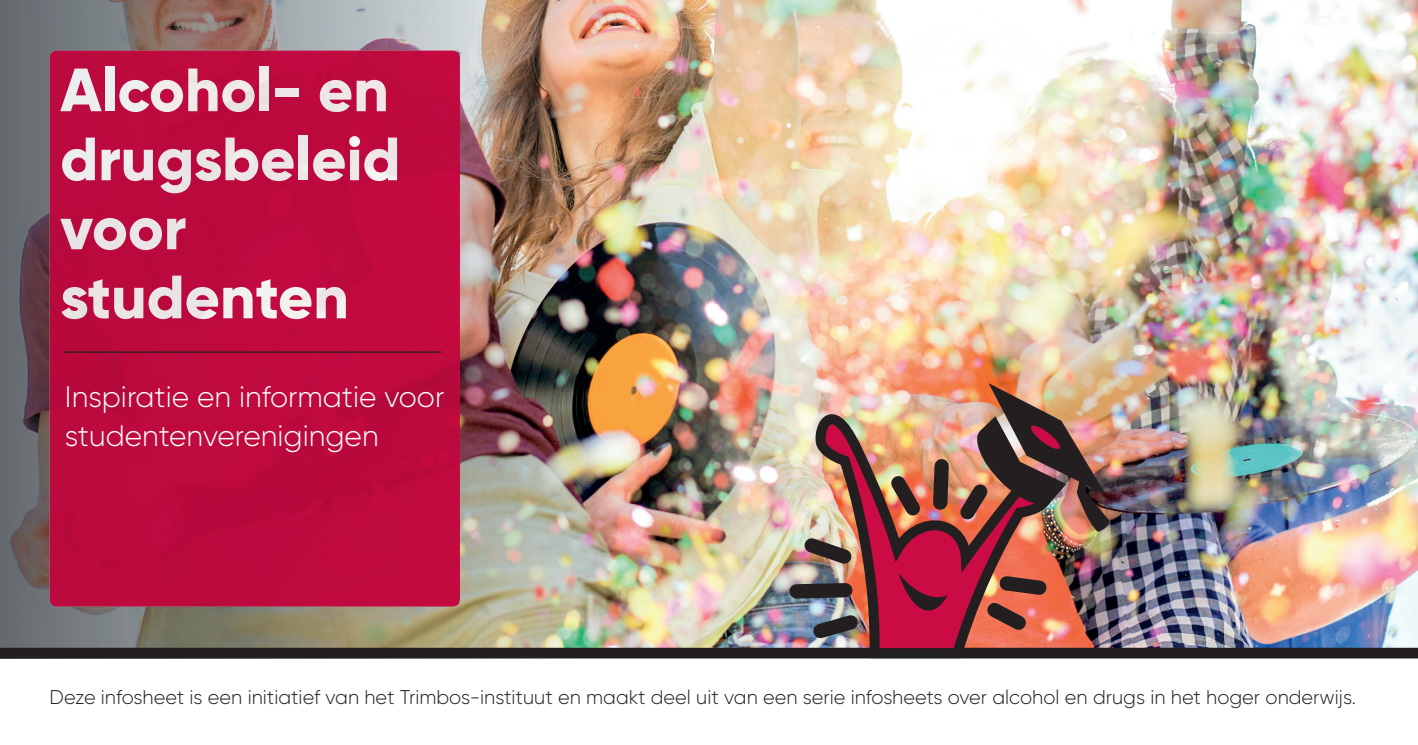
<style>
.page{position:relative;width:1418px;height:745px;background:#fff}
.page>*{position:absolute;margin:0;border:0;box-sizing:border-box;transform-origin:0 0}
.t1{font:800 60.88px/69px "Gilroy";color:#fff}
.t2{font:300 29.5px/38.8px "Gilroy";color:#fff}
.t3{font:300 19.75px "Gilroy";color:#231f20}
</style>
<div class="page">
<img style="left:586px;top:0;width:831px;height:647px">
<img style="left:0;top:0;width:586px;height:647px">
<div style="left:0;top:647px;width:1417px;height:11px;background:#231f20"></div>
<img style="left:782px;top:527px;width:21px;height:121px">
<img style="left:803px;top:391px;width:255px;height:268px">
<svg style="left:898px;top:572px;width:49px;height:51px;background:#a60f3c"></svg>
<img style="left:878px;top:383px;width:231px;height:148px">
<div style="left:50px;top:50px;width:410px;height:556px;background:#bd0a3e;border-radius:7px"></div>
<hr style="left:64px;top:351px;width:377px;height:1px;background:#231f20">
<h1 class="t1" style="left:60px;top:55px;width:342px">Alcohol- en drugsbeleid voor studenten</h1>
<h2 class="t2" style="left:65px;top:376px;width:381px">Inspiratie en informatie voor studentenverenigingen</h2>
<p class="t3" style="left:50px;top:685px;width:1307px">Deze infosheet is een initiatief van het Trimbos-instituut en maakt deel uit van een serie infosheets over alcohol en drugs in het hoger onderwijs.</p>
</div>
